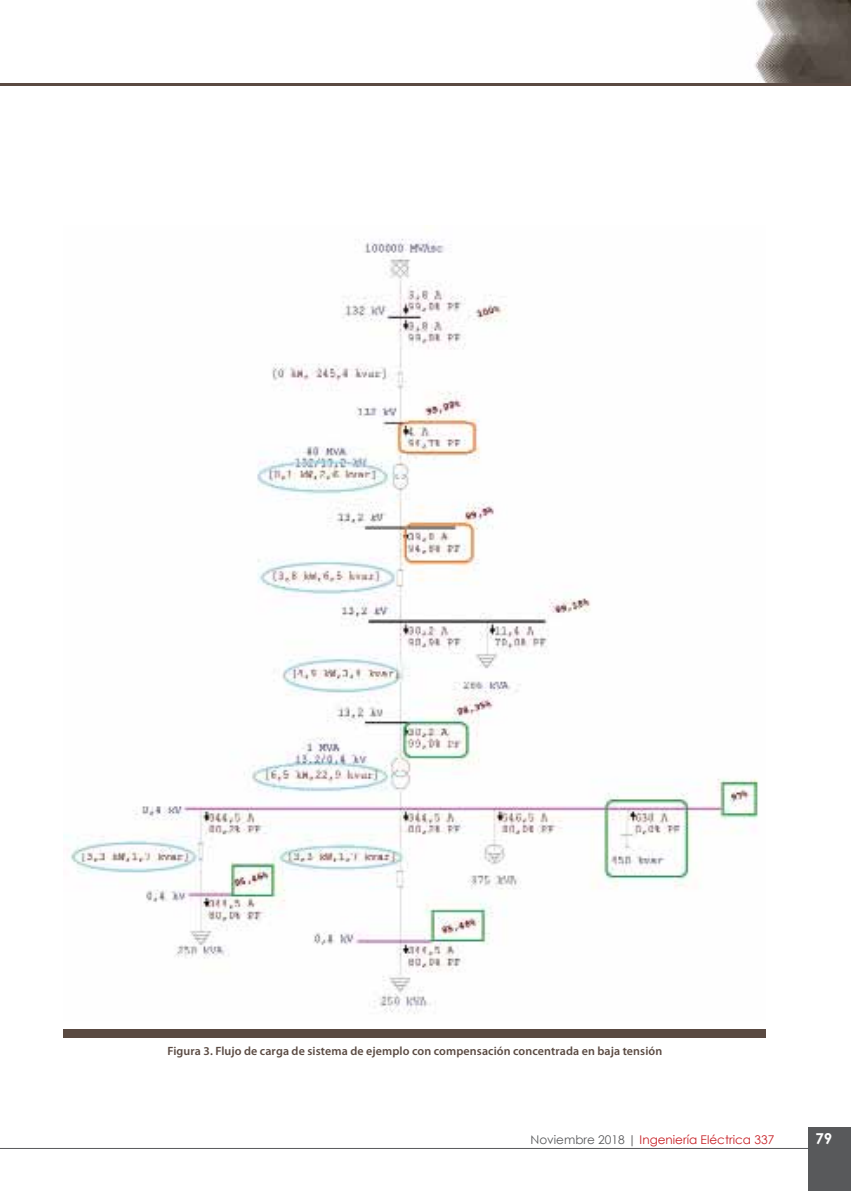
<style>
.page{position:relative;width:851px;height:1191px;background:#fff}
.page>*{position:absolute;margin:0;border:0;box-sizing:border-box;transform-origin:0 0}
.t1{font:700 15px "Century Gothic";color:#fff}
.t2{font:600 12px "Myriad Pro";letter-spacing:.01em;color:#5a4a42}
.t3{font:12px "Century Gothic";color:#c61d23}
.s1{color:#58595b}
</style>
<div class="page">
<hr style="left:0;top:1148px;width:850px;height:1px;background:#58595b">
<div style="left:808px;top:1127px;width:42px;height:64px;background:#58595b"></div>
<img style="left:754px;top:0;width:96px;height:83px">
<hr style="left:0;top:83px;width:850px;height:2px;background:#5a4a42">
<img style="left:64px;top:238px;width:695px;height:776px">
<div style="left:64px;top:1028px;width:701px;height:9px;background:#5a4a42"></div>
<p class="t2" style="left:167px;top:1043px;width:496px">Figura 3. Flujo de carga de sistema de ejemplo con compensación concentrada en baja tensión</p>
<p class="t3" style="left:530px;top:1131px;width:245px"><span class="s1">Noviembre 2018 |</span> Ingeniería Eléctrica 337</p>
<p class="t1" style="left:815px;top:1127px;width:18px">79</p>
</div>
